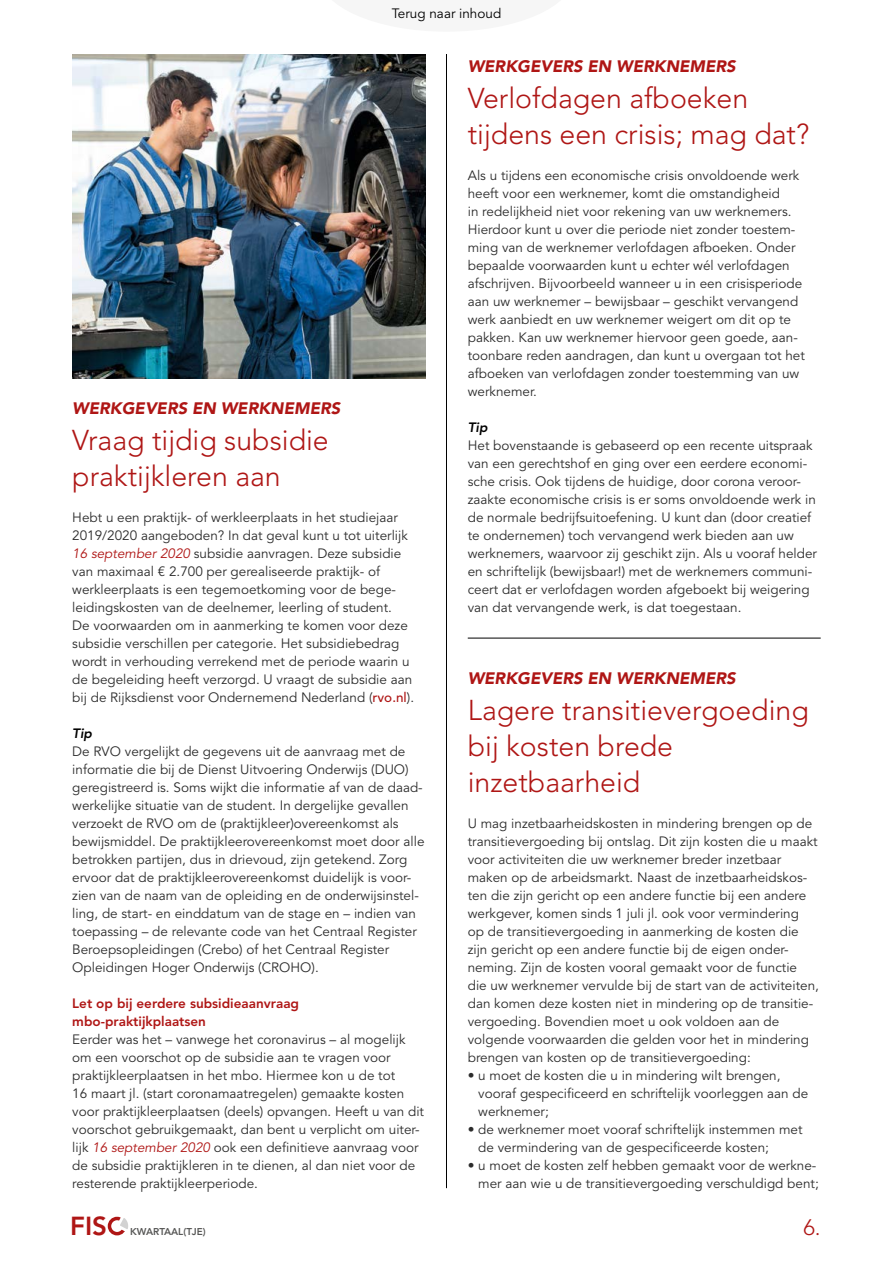
<style>
.page{position:relative;width:893px;height:1263px;background:#fff}
.page>*{position:absolute;margin:0;border:0;box-sizing:border-box;transform-origin:0 0}
.Kop{font:300 28.5px/36px "Avenir LT";color:#af1615}
.t1{font:800 25.95px "Avenir LT";color:#af1615}
.t2{font:300 22.2px "Avenir LT";color:#af1615}
.Kop-2{font:italic 900 16.5px "Avenir LT";color:#af1615}
.Platte_tekst{font:13.5px/18px "Avenir LT";color:#2c2c2c}
.Tussenkop{font:800 13.5px/18px "Avenir LT";color:#af1615}
.t3{font:13.5px "Avenir LT";color:#000}
.Let_op___Tip{font:italic 800 13.5px "Avenir LT";color:#000}
.t4{font:800 9.9px "Avenir LT";color:#575756}
.s1{font-style:italic;color:#af1615}
.s2{font-weight:500;color:#af1615}
</style>
<div class="page">
<div style="left:108px;top:1217px;width:18px;height:18px;border:3px solid #af1615;border-radius:50%"></div>
<svg style="left:114px;top:1216px;width:14px;height:19px"></svg>
<hr style="left:446px;top:54px;width:1px;height:1134px;background:#000">
<img style="left:72px;top:54px;width:353px;height:324px">
<hr style="left:468px;top:638px;width:353px;height:1px;background:#000">
<p class="t3" style="left:392px;top:5px;width:111px">Terug naar inhoud</p>
<p class="Kop-2" style="left:72px;top:398px;width:269px">WERKGEVERS EN WERKNEMERS</p>
<p class="Kop" style="left:72px;top:422px;width:258px">Vraag tijdig subsidie praktijkleren aan</p>
<p class="Platte_tekst" style="left:72px;top:509px;width:343px">Hebt u een praktijk- of werkleerplaats in het studiejaar 2019/2020 aangeboden? In dat geval kunt u tot uiterlijk <span class="s1">16 september 2020</span> subsidie aanvragen. Deze subsidie van maximaal € 2.700 per gerealiseerde praktijk- of werkleerplaats is een tegemoetkoming voor de bege&shy;leidingskosten van de deelnemer, leerling of student.<br>De voorwaarden om in aanmerking te komen voor deze subsidie verschillen per categorie. Het subsidiebedrag wordt in verhouding verrekend met de periode waarin u de begeleiding heeft verzorgd. U vraagt de subsidie aan bij de Rijksdienst voor Ondernemend Nederland (<span class="s2">rvo.nl</span>).</p>
<p class="Let_op___Tip" style="left:72px;top:725px;width:21px">Tip</p>
<p class="Platte_tekst" style="left:72px;top:743px;width:354px">De RVO vergelijkt de gegevens uit de aanvraag met de informatie die bij de Dienst Uitvoering Onderwijs (DUO) geregistreerd is. Soms wijkt die informatie af van de daad&shy;werkelijke situatie van de student. In dergelijke gevallen verzoekt de RVO om de (praktijkleer)overeenkomst als bewijsmiddel. De praktijkleerovereenkomst moet door alle betrokken partijen, dus in drievoud, zijn getekend. Zorg ervoor dat de praktijkleerovereenkomst duidelijk is voor&shy;zien van de naam van de opleiding en de onderwijsinstel&shy;ling, de start- en einddatum van de stage en – indien van toepassing – de relevante code van het Centraal Register Beroepsopleidingen (Crebo) of het Centraal Register Opleidingen Hoger Onderwijs (CROHO).</p>
<p class="Tussenkop" style="left:72px;top:994px;width:228px">Let op bij eerdere subsidieaanvraag mbo-praktijkplaatsen</p>
<p class="Platte_tekst" style="left:72px;top:1031px;width:353px">Eerder was het – vanwege het coronavirus – al mogelijk om een voorschot op de subsidie aan te vragen voor praktijkleerplaatsen in het mbo. Hiermee kon u de tot<br>16 maart jl. (start coronamaatregelen) gemaakte kosten voor praktijkleerplaatsen (deels) opvangen. Heeft u van dit voorschot gebruikgemaakt, dan bent u verplicht om uiter&shy;lijk <span class="s1">16 september 2020</span> ook een definitieve aanvraag voor de subsidie praktijkleren in te dienen, al dan niet voor de resterende praktijkleerperiode.</p>
<p class="Kop-2" style="left:468px;top:56px;width:269px">WERKGEVERS EN WERKNEMERS</p>
<p class="Kop" style="left:468px;top:80px;width:343px">Verlofdagen afboeken tijdens een crisis; mag dat?</p>
<p class="Platte_tekst" style="left:468px;top:167px;width:339px">Als u tijdens een economische crisis onvoldoende werk heeft voor een werknemer, komt die omstandigheid<br>in redelijkheid niet voor rekening van uw werknemers.<br>Hierdoor kunt u over die periode niet zonder toestem&shy;ming van de werknemer verlofdagen afboeken. Onder bepaalde voorwaarden kunt u echter wél verlofdagen afschrijven. Bijvoorbeeld wanneer u in een crisisperiode aan uw werknemer – bewijsbaar – geschikt vervangend werk aanbiedt en uw werknemer weigert om dit op te pakken. Kan uw werknemer hiervoor geen goede, aan&shy;toonbare reden aandragen, dan kunt u overgaan tot het afboeken van verlofdagen zonder toestemming van uw werknemer.</p>
<p class="Let_op___Tip" style="left:468px;top:419px;width:21px">Tip</p>
<p class="Platte_tekst" style="left:468px;top:437px;width:351px">Het bovenstaande is gebaseerd op een recente uitspraak van een gerechtshof en ging over een eerdere economi&shy;sche crisis. Ook tijdens de huidige, door corona veroor&shy;zaakte economische crisis is er soms onvoldoende werk in de normale bedrijfsuitoefening. U kunt dan (door creatief te ondernemen) toch vervangend werk bieden aan uw werknemers, waarvoor zij geschikt zijn. Als u vooraf helder en schriftelijk (bewijsbaar!) met de werknemers communi&shy;ceert dat er verlofdagen worden afgeboekt bij weigering van dat vervangende werk, is dat toegestaan.</p>
<p class="Kop-2" style="left:468px;top:668px;width:269px">WERKGEVERS EN WERKNEMERS</p>
<p class="Kop" style="left:468px;top:692px;width:343px">Lagere transitievergoeding bij kosten brede inzetbaarheid</p>
<p class="Platte_tekst" style="left:468px;top:815px;width:353px">U mag inzetbaarheidskosten in mindering brengen op de transitievergoeding bij ontslag. Dit zijn kosten die u maakt voor activiteiten die uw werknemer breder inzetbaar maken op de arbeidsmarkt. Naast de inzetbaarheidskos&shy;ten die zijn gericht op een andere functie bij een andere werkgever, komen sinds 1 juli jl. ook voor vermindering<br>op de transitievergoeding in aanmerking de kosten die zijn gericht op een andere functie bij de eigen onder&shy;neming. Zijn de kosten vooral gemaakt voor de functie die uw werknemer vervulde bij de start van de activiteiten, dan komen deze kosten niet in mindering op de transitie&shy;vergoeding. Bovendien moet u ook voldoen aan de volgende voorwaarden die gelden voor het in mindering brengen van kosten op de transitievergoeding:</p>
<p class="Platte_tekst" style="left:478px;top:1067px;width:332px;text-indent:-11px">• u moet de kosten die u in mindering wilt brengen, vooraf gespecificeerd en schriftelijk voorleggen aan de werknemer;</p>
<p class="Platte_tekst" style="left:478px;top:1121px;width:326px;text-indent:-11px">• de werknemer moet vooraf schriftelijk instemmen met de vermindering van de gespecificeerde kosten;</p>
<p class="Platte_tekst" style="left:468px;top:1157px;width:352px;text-align:right">• u moet de kosten zelf hebben gemaakt voor de werkne&shy;mer aan wie u de transitievergoeding verschuldigd bent;</p>
<h2 class="t1" style="left:70px;top:1210px;width:38px">FIS</h2>
<p class="t4" style="left:130px;top:1226px;width:77px">KWARTAAL(TJE)</p>
<h3 class="t2" style="left:803px;top:1214px;width:19px">6.</h3>
</div>
